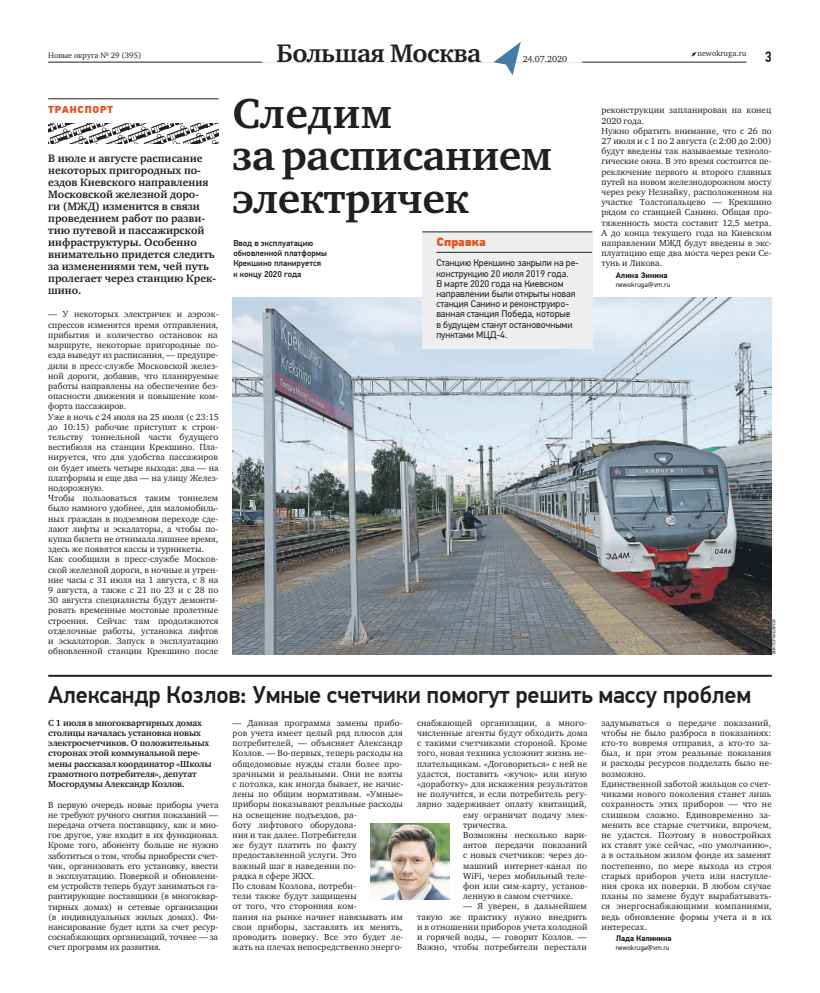
<style>
.page{position:relative;width:820px;height:993px;background:#fff}
.page>*{position:absolute;margin:0;border:0;box-sizing:border-box;transform-origin:0 0}
.t1{font:700 43px/42px "Charter ITC";letter-spacing:-.01em;color:#231f20}
.t2{font:700 26px "Charter ITC";letter-spacing:-.02em;color:#231f20}
.t3{font:500 24px "PF Din Text Pro";letter-spacing:-.01em;color:#231f20}
.t4{font:500 15px "PF Din Text Cond Pro";color:#231f20}
.t5{font:900 12px "PF Din Text Pro";color:#e65120}
.t6{font:700 11px/12px "Charter ITC";color:#231f20}
.t7{font:900 10px "PF Din Text Pro";letter-spacing:.07em;color:#e65120}
.t8{font:9.6px/10.2px "PF Din Text Pro";color:#231f20}
.t9{font:9px/10.2px "Charter ITC";letter-spacing:.01em;color:#231f20}
.t10{font:700 9px/10.2px "Charter ITC";letter-spacing:-.01em;color:#231f20}
.t11{font:500 8.5px/10.2px "PF Din Text Pro";color:#231f20}
.t12{font:8px "Charter ITC";color:#231f20}
.t13{font:700 8px "PF Din Text Pro";letter-spacing:-.01em;color:#231f20}
.t14{font:7px "PF Din Text Pro";letter-spacing:-.005em;color:#231f20}
.t15{font:4.5px "PF Din Text Pro";color:#231f20}
</style>
<div class="page">
<svg style="left:691px;top:52px;width:5px;height:5px"></svg>
<hr style="left:48px;top:62px;width:698px;height:1px;background:#231f20">
<div style="left:262px;top:43px;width:320px;height:20px;background:#fff"></div>
<svg style="left:493px;top:42px;width:27px;height:33px"></svg>
<svg style="left:48px;top:123px;width:170px;height:21px"></svg>
<hr style="left:48px;top:99px;width:170px;height:1px;background:#231f20">
<hr style="left:48px;top:674px;width:723px;height:2px;background:#231f20">
<img style="left:232px;top:297px;width:539px;height:357px">
<img style="left:371px;top:823px;width:78px;height:76px">
<div style="left:422px;top:232px;width:170px;height:116px;background:#eeeeef"></div>
<hr style="left:422px;top:232px;width:170px;height:1px;background:#231f20">
<hr style="left:436px;top:252px;width:156px;height:1px;background:#231f20">
<p class="t12" style="left:48px;top:50px;width:95px">Новые округа № 29 (395)</p>
<p class="t7" style="left:48px;top:106px;width:67px">ТРАНСПОРТ</p>
<p class="t6" style="left:48px;top:152px;width:169px">В июле и августе расписание некоторых пригородных по&shy;ездов Киевского направления<br>Московской железной доро-<br>ги (МЖД) изменится в связи проведением работ по разви&shy;тию путевой и пассажирской инфраструктуры. Особенно внимательно придется следить за изменениями тем, чей путь пролегает через станцию Крек&shy;шино.</p>
<p class="t9" style="left:48px;top:309px;width:172px">— У некоторых электричек и аэроэк&shy;спрессов изменятся время отправления, прибытия и количество остановок на маршруте, некоторые пригородные по&shy;езда выведут из расписания, — предупре&shy;дили в пресс-службе Московской желез&shy;ной дороги, добавив, что планируемые работы направлены на обеспечение без&shy;опасности движения и повышение ком&shy;форта пассажиров.<br>Уже в ночь с 24 июля на 25 июля (с 23:15 до 10:15) рабочие приступят к строи&shy;тельству тоннельной части будущего вестибюля на станции Крекшино. Пла&shy;нируется, что для удобства пассажиров он будет иметь четыре выхода: два — на платформы и еще два — на улицу Желез&shy;нодорожную.<br>Чтобы пользоваться таким тоннелем было намного удобнее, для маломобиль&shy;ных граждан в подземном переходе сде&shy;лают лифты и эскалаторы, а чтобы по&shy;купка билета не отнимала лишнее время, здесь же появятся кассы и турникеты.<br>Как сообщили в пресс-службе Москов&shy;ской железной дороги, в ночные и утрен&shy;ние часы с 31 июля на 1 августа, с 8 на 9 августа, а также с 21 по 23 и с 28 по 30 августа специалисты будут демонти&shy;ровать временные мостовые пролетные строения. Сейчас там продолжаются отделочные работы, установка лифтов и эскалаторов. Запуск в эксплуатацию обновленной станции Крекшино после</p>
<h2 class="t2" style="left:276px;top:37px;width:206px">Большая Москва</h2>
<p class="t12" style="left:697px;top:48px;width:50px">newokruga.ru</p>
<p class="t9" style="left:522px;top:54px;width:46px">24.07.2020</p>
<h3 class="t4" style="left:764px;top:51px;width:8px">3</h3>
<h1 class="t1" style="left:232px;top:93px;width:321px">Следим<br>за расписанием электричек</h1>
<p class="t11" style="left:233px;top:239px;width:81px">Ввод в эксплуатацию</p>
<h3 class="t5" style="left:436px;top:237px;width:51px">Справка</h3>
<p class="t11" style="left:233px;top:249px;width:95px">обновленной платформы<br>Крекшино планируется к концу 2020 года</p>
<p class="t8" style="left:436px;top:259px;width:144px">Станцию Крекшино закрыли на ре&shy;конструкцию 20 июля 2019 года.<br>В марте 2020 года на Киевском направлении были открыты новая станция Санино и реконструиро&shy;ванная станция Победа, которые<br>в будущем станут остановочными пунктами МЦД-4.</p>
<p class="t9" style="left:601px;top:105px;width:172px">реконструкции запланирован на конец 2020 года.<br>Нужно обратить внимание, что с 26 по 27 июля и с 1 по 2 августа (с 2:00 до 2:00) будут введены так называемые техноло&shy;гические окна. В это время состоится пе&shy;реключение первого и второго главных путей на новом железнодорожном мосту через реку Незнайку, расположенном на участке Толстопальцево — Крекшино рядом со станцией Санино. Общая про&shy;тяженность моста составит 12,5 метра.<br>А до конца текущего года на Киевском направлении МЖД будут введены в экс&shy;плуатацию еще два моста через реки Се&shy;тунь и Ликова.</p>
<p class="t13" style="left:615px;top:270px;width:53px">Алина Зинина</p>
<p class="t14" style="left:615px;top:281px;width:56px">newokruga@vm.ru</p>
<p class="t15" style="left:771px;top:654px;width:36px;rotate:-90deg">ВИКТОР ХАБАРОВ</p>
<h3 class="t3" style="left:48px;top:684px;width:704px">Александр Козлов: Умные счетчики помогут решить массу проблем</h3>
<p class="t10" style="left:48px;top:717px;width:165px">С 1 июля в многоквартирных домах столицы началась установка новых электросчетчиков. О положительных сторонах этой коммунальной пере&shy;мены рассказал координатор «Школы грамотного потребителя», депутат Мосгордумы Александр Козлов.</p>
<p class="t9" style="left:48px;top:799px;width:172px;text-align:justify">В первую очередь новые приборы учета не требуют ручного снятия показаний — передача отчета поставщику, как и мно&shy;гое другое, уже входит в их функционал.<br>Кроме того, абоненту больше не нужно заботиться о том, чтобы приобрести счет&shy;чик, организовать его установку, ввести в эксплуатацию. Поверкой и обновлени&shy;ем устройств теперь будут заниматься га&shy;рантирующие поставщики (в многоквар&shy;тирных домах) и сетевые организации (в индивидуальных жилых домах). Фи&shy;нансирование будет идти за счет ресур&shy;соснабжающих организаций, точнее — за счет программ их развития.</p>
<p class="t9" style="left:232px;top:717px;width:172px">— Данная программа замены прибо&shy;ров учета имеет целый ряд плюсов для потребителей, — объясняет Александр<br>Козлов. — Во-первых, теперь расходы на общедомовые нужды стали более про&shy;зрачными и реальными. Они не взяты с потолка, как иногда бывает, не начис&shy;лены по общим нормативам. «Умные» приборы показывают реальные расходы на освещение подъездов, ра-<br>боту лифтового оборудова-<br>ния и так далее. Потребители<br>же будут платить по факту предоставленной услуги. Это<br>важный шаг в наведении по-<br>рядка в сфере ЖКХ.<br>По словам Козлова, потреби-<br>тели также будут защищены<br>от того, что сторонняя ком-<br>пания на рынке начнет навязывать им свои приборы, заставлять их менять, проводить поверку. Все это будет ле&shy;жать на плечах непосредственно энерго-</p>
<p class="t9" style="left:417px;top:717px;width:171px">снабжающей организации, а много-</p>
<p class="t9" style="left:601px;top:717px;width:172px">задумываться о передаче показаний, чтобы не было разброса в показаниях: кто-то вовремя отправил, а кто-то за&shy;был, и при этом реальные показания и расходы ресурсов подделать было не&shy;возможно.<br>Единственной заботой жильцов со счет&shy;чиками нового поколения станет лишь сохранность этих приборов — что не слишком сложно. Единовременно за&shy;менить все старые счетчики, впрочем, не удастся. Поэтому в новостройках их ставят уже сейчас, «по умолчанию», а в остальном жилом фонде их заменят постепенно, по мере выхода из строя старых приборов учета или наступле&shy;ния срока их поверки. В любом случае планы по замене будут вырабатывать&shy;ся энергоснабжающими компаниями, ведь обновление формы учета и в их интересах.</p>
<p class="t13" style="left:615px;top:933px;width:57px">Лада Калинина</p>
<p class="t14" style="left:615px;top:944px;width:55px">newokruga@vm.ru</p>
<p class="t9" style="left:417px;top:727px;width:172px">численные агенты будут обходить дома</p>
<p class="t9" style="left:417px;top:737px;width:171px">с такими счетчиками стороной. Кроме</p>
<p class="t9" style="left:417px;top:748px;width:171px">того, новая техника усложнит жизнь не-</p>
<p class="t9" style="left:417px;top:758px;width:171px">плательщикам. «Договориться» с ней не</p>
<p class="t9" style="left:417px;top:768px;width:171px">удастся, поставить «жучок» или иную</p>
<p class="t9" style="left:417px;top:778px;width:172px">«доработку» для искажения результатов</p>
<p class="t9" style="left:417px;top:788px;width:171px">не получится, и если потребитель регу-</p>
<p class="t9" style="left:417px;top:798px;width:171px">лярно задерживает оплату квитанций,</p>
<p class="t9" style="left:463px;top:809px;width:126px">ему ограничат подачу элек-</p>
<p class="t9" style="left:463px;top:819px;width:46px">тричества.</p>
<p class="t9" style="left:463px;top:829px;width:125px">Возможны несколько вари-</p>
<p class="t9" style="left:463px;top:839px;width:125px">антов передачи показаний</p>
<p class="t9" style="left:463px;top:849px;width:126px">с новых счетчиков: через до-</p>
<p class="t9" style="left:463px;top:860px;width:125px">машний интернет-канал по</p>
<p class="t9" style="left:463px;top:870px;width:126px">WiFi, через мобильный теле-</p>
<p class="t9" style="left:463px;top:880px;width:126px">фон или сим-карту, установ-</p>
<p class="t9" style="left:463px;top:890px;width:111px">ленную в самом счетчике.</p>
<p class="t9" style="left:417px;top:900px;width:172px;text-align:justify;text-indent:46px">— Я уверен, в дальнейшем такую же практику нужно внедрить и в отношении приборов учета холодной и горячей воды, — говорит Козлов. — Важно, чтобы потребители перестали</p>
</div>
